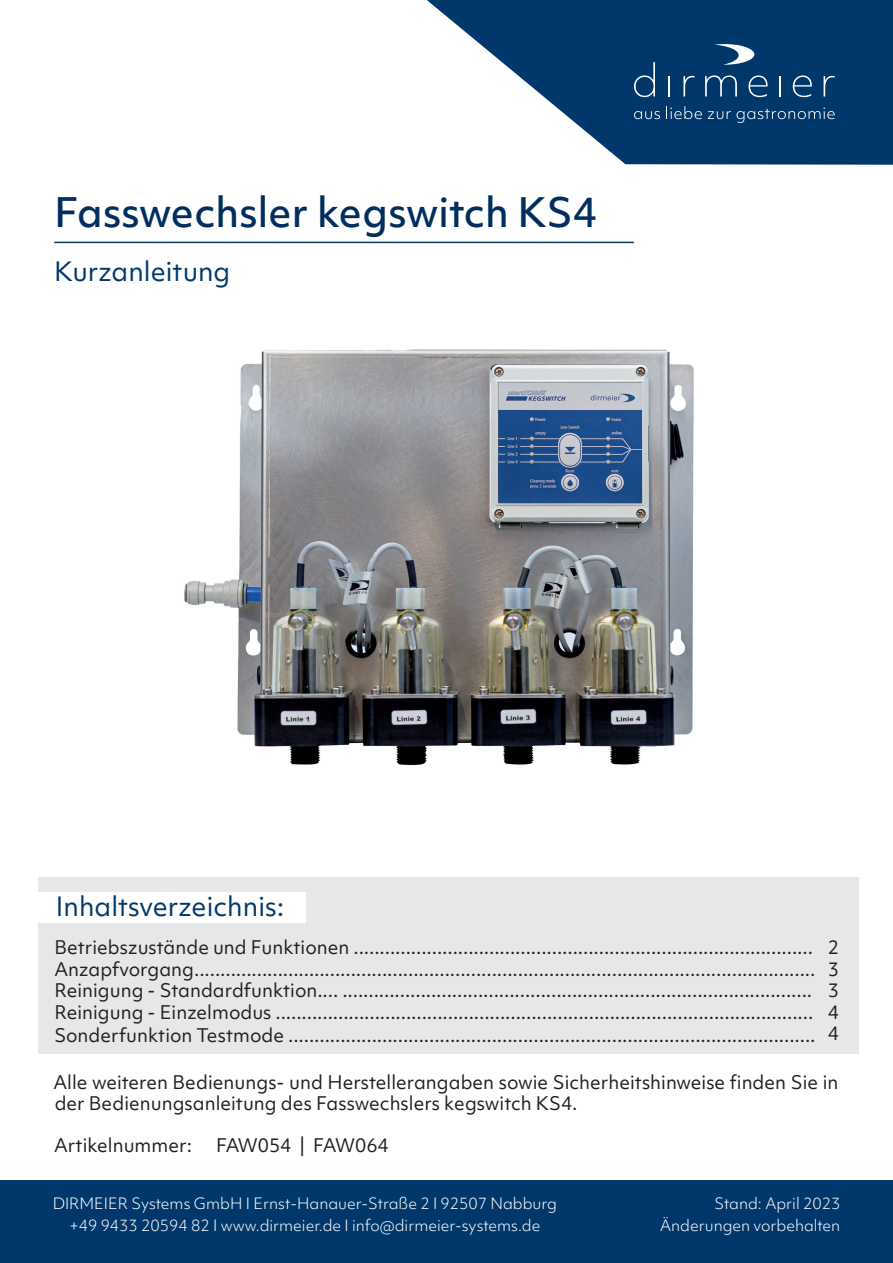
<style>
.page{position:relative;width:893px;height:1263px;background:#fff}
.page>*{position:absolute;margin:0;border:0;box-sizing:border-box;transform-origin:0 0}
.t1{font:500 39px "Objektiv Mk 1";color:#002e5e}
.t2{font:25.5px "Objektiv Mk 1";color:#01386b}
.t3{font:18px/21.6px "Objektiv Mk 1";color:#231f20}
.t4{font:300 15px/22.5px "Objektiv Mk 1";color:#fff;text-align:right}
</style>
<div class="page">
<div style="left:38px;top:877px;width:821px;height:177px;background:#e6e7e9"></div>
<div style="left:37px;top:892px;width:269px;height:31px;background:#fff"></div>
<div style="left:0;top:1180px;width:893px;height:83px;background:#01386b"></div>
<svg style="left:427px;top:0;width:466px;height:165px;fill:#01386b"></svg>
<svg style="left:634px;top:62px;width:21px;height:35px"></svg>
<hr style="left:668px;top:76px;width:2px;height:20px;background:#fff">
<svg style="left:683px;top:76px;width:11px;height:20px"></svg>
<svg style="left:705px;top:75px;width:32px;height:21px"></svg>
<svg style="left:748px;top:75px;width:20px;height:22px"></svg>
<hr style="left:779px;top:76px;width:2px;height:20px;background:#fff">
<svg style="left:793px;top:75px;width:19px;height:22px"></svg>
<svg style="left:824px;top:76px;width:11px;height:20px"></svg>
<svg style="left:714px;top:44px;width:40px;height:21px"></svg>
<svg style="left:634px;top:111px;width:26px;height:8px"></svg>
<svg style="left:666px;top:106px;width:36px;height:13px"></svg>
<svg style="left:708px;top:108px;width:127px;height:15px;background:#22527e"></svg>
<img style="left:184px;top:349px;width:510px;height:417px">
<hr style="left:54px;top:242px;width:580px;height:1px;background:#01386b">
<h1 class="t1" style="left:54px;top:185px;width:544px">Fasswechsler kegswitch KS4</h1>
<h2 class="t2" style="left:54px;top:254px;width:178px">Kurzanleitung</h2>
<h2 class="t2" style="left:56px;top:889px;width:230px">Inhaltsverzeichnis:</h2>
<p class="t3" style="left:55px;top:936px;width:762px">Betriebszustände und Funktionen ........................................................................................<br>Anzapfvorgang.......................................................................................................................<br>Reinigung - Standardfunktion.... ..........................................................................................<br>Reinigung - Einzelmodus .......................................................................................................</p>
<p class="t3" style="left:55px;top:1024px;width:762px">Sonderfunktion Testmode .....................................................................................................</p>
<p class="t3" style="left:53px;top:1071px;width:787px">Alle weiteren Bedienungs- und Herstellerangaben sowie Sicherheitshinweise finden Sie in der Bedienungsanleitung des Fasswechslers kegswitch KS4.</p>
<p class="t3" style="left:54px;top:1134px;width:139px">Artikelnummer:</p>
<p class="t3" style="left:216px;top:1134px;width:174px">FAW054 | FAW064</p>
<p class="t3" style="left:828px;top:936px;width:13px;text-align:justify">2<br>3<br>3<br>4<br>4</p>
<p class="t4" style="left:53px;top:1192px;width:506px;text-align:center">DIRMEIER Systems GmbH I Ernst-Hanauer-Straße 2 I 92507 Nabburg +49 9433 20594 82 I www.dirmeier.de I info@dirmeier-systems.de</p>
<p class="t4" style="left:660px;top:1192px;width:182px">Stand: April 2023<br>Änderungen vorbehalten</p>
</div>
